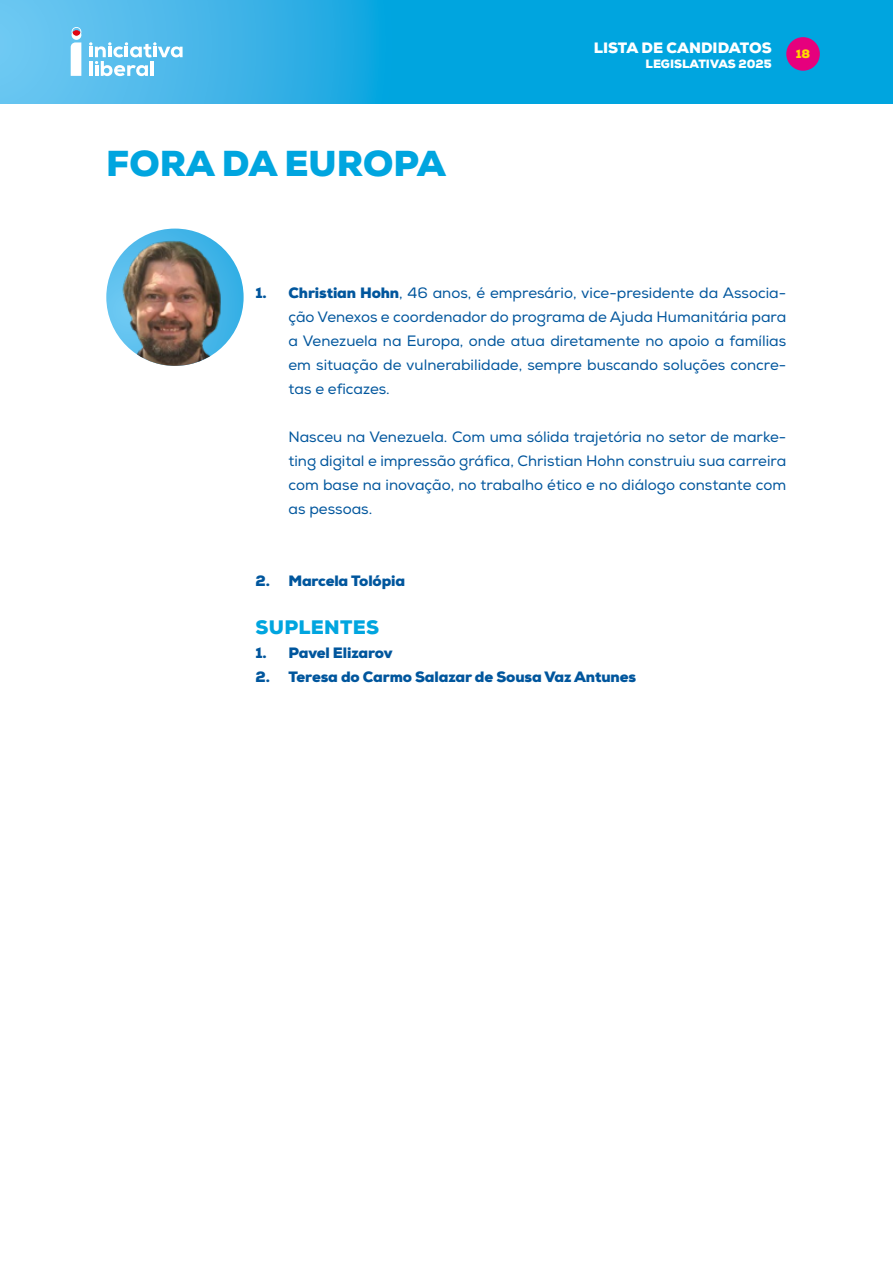
<style>
.page{position:relative;width:893px;height:1263px;background:#fff}
.page>*{position:absolute;margin:0;border:0;box-sizing:border-box;transform-origin:0 0}
.t1{font:900 36px "Nexa";color:#00a5df}
.t2{font:900 19.5px "Nexa";letter-spacing:.015em;color:#00a5df}
.t3{font:15px/24px "Nexa";color:#00569d;text-align:justify}
.t4{font:900 15px "Nexa";letter-spacing:-.01em;color:#00569d}
.t5{font:900 15px "Nexa";color:#fff}
.t6{font:900 12.15px "Nexa";color:#ffd800}
.t7{font:900 12px "Nexa";color:#fff}
.s1{font-weight:900}
</style>
<div class="page">
<svg style="left:0;top:0;width:892px;height:103px;background:#1bace3"></svg>
<div style="left:786px;top:37px;width:34px;height:34px;background:#e6007d;border-radius:50%"></div>
<svg style="left:71px;top:27px;width:10px;height:49px"></svg>
<svg style="left:89px;top:42px;width:94px;height:34px"></svg>
<hr style="left:151px;top:61px;width:3px;height:15px;background:#fff">
<hr style="left:892px;top:0;width:1px;height:103px;background:#00a5df">
<svg style="left:106px;top:229px;width:138px;height:137px"></svg>
<img style="left:112px;top:239px;width:126px;height:127px">
<h1 class="t1" style="left:106px;top:140px;width:341px">FORA DA EUROPA</h1>
<p class="t5" style="left:594px;top:39px;width:180px">LISTA DE CANDIDATOS</p>
<p class="t7" style="left:646px;top:56px;width:128px">LEGISLATIVAS 2025</p>
<p class="t6" style="left:796px;top:46px;width:16px">18</p>
<p class="t3" style="left:288px;top:281px;width:499px;text-indent:-33px"><span class="s1">1. Christian Hohn</span>, 46 anos, é empresário, vice-presidente da Associa&shy;ção Venexos e coordenador do programa de Ajuda Humanitária para a Venezuela na Europa, onde atua diretamente no apoio a famílias em situação de vulnerabilidade, sempre buscando soluções concre&shy;tas e eficazes.</p>
<p class="t3" style="left:288px;top:425px;width:499px">Nasceu na Venezuela. Com uma sólida trajetória no setor de marke&shy;ting digital e impressão gráfica, Christian Hohn construiu sua carreira com base na inovação, no trabalho ético e no diálogo constante com as pessoas.</p>
<p class="t4" style="left:255px;top:571px;width:151px">2. Marcela Tolópia</p>
<h2 class="t2" style="left:256px;top:615px;width:125px">SUPLENTES</h2>
<p class="t4" style="left:255px;top:643px;width:139px">1. Pavel Elizarov</p>
<p class="t4" style="left:255px;top:667px;width:382px">2. Teresa do Carmo Salazar de Sousa Vaz Antunes</p>
</div>
